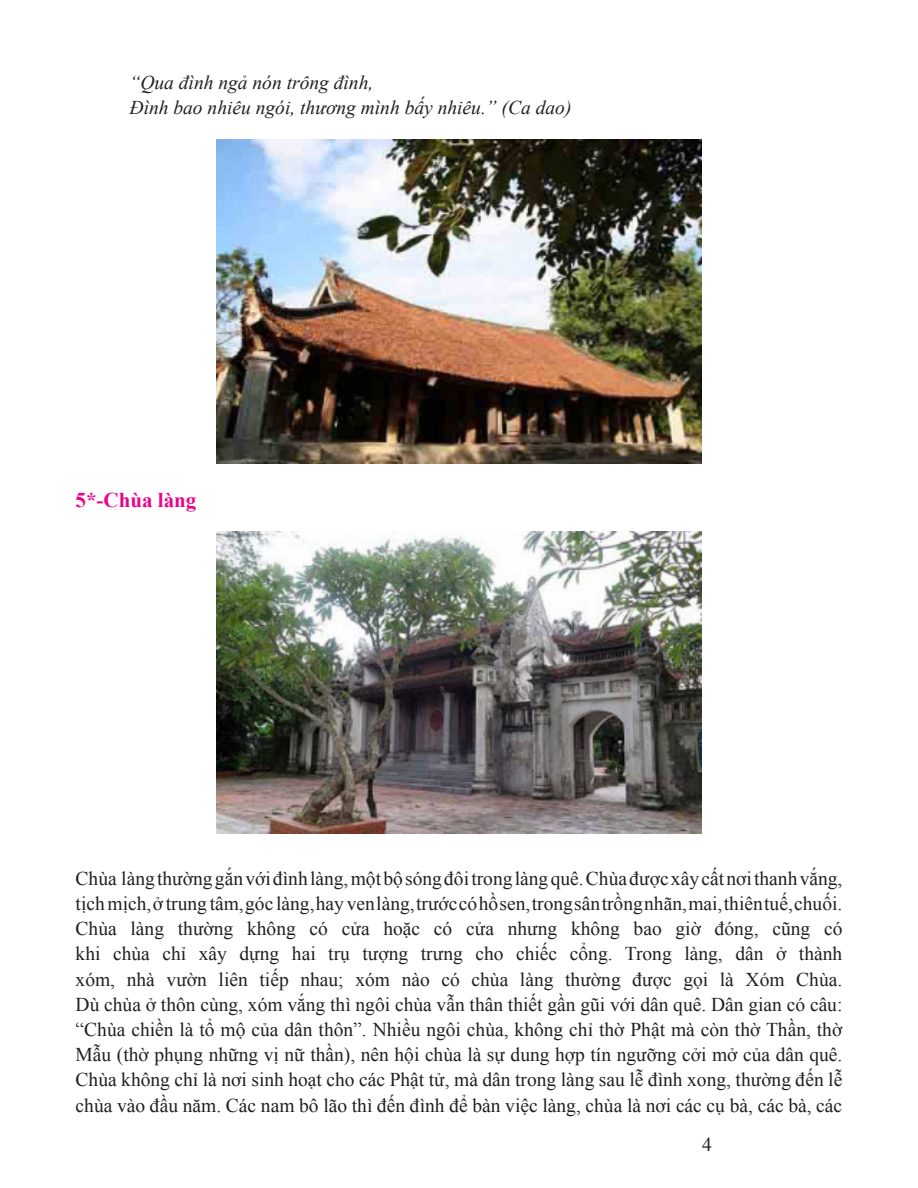
<style>
.page{position:relative;width:918px;height:1188px;background:#fff}
.page>*{position:absolute;margin:0;border:0;box-sizing:border-box;transform-origin:0 0}
.t1{font:700 21px "Times New Roman";color:#ed028c}
.t2{font:19.5px/25.2px "Times New Roman";color:#231f20;text-align:justify}
.t3{font:italic 19.5px/25.2px "Times New Roman";color:#231f20}
</style>
<div class="page">
<img style="left:216px;top:140px;width:486px;height:323px">
<img style="left:216px;top:531px;width:486px;height:302px">
<p class="t3" style="left:130px;top:70px;width:443px">“Qua đình ngả nón trông đình,<br>Đình bao nhiêu ngói, thương mình bấy nhiêu.” (Ca dao)</p>
<p class="t1" style="left:76px;top:485px;width:122px">5*-Chùa làng</p>
<p class="t2" style="left:76px;top:865px;width:768px">Chùa làng thường gắn với đình làng, một bộ sóng đôi trong làng quê. Chùa được xây cất nơi thanh vắng, tịch mịch, ở trung tâm, góc làng, hay ven làng, trước có hồ sen, trong sân trồng nhãn, mai, thiên tuế, chuối.<br>Chùa làng thường không có cửa hoặc có cửa nhưng không bao giờ đóng, cũng có khi chùa chỉ xây dựng hai trụ tượng trưng cho chiếc cổng. Trong làng, dân ở thành xóm, nhà vườn liên tiếp nhau; xóm nào có chùa làng thường được gọi là Xóm Chùa.<br>Dù chùa ở thôn cùng, xóm vắng thì ngôi chùa vẫn thân thiết gần gũi với dân quê. Dân gian có câu: “Chùa chiền là tổ mộ của dân thôn”. Nhiều ngôi chùa, không chỉ thờ Phật mà còn thờ Thần, thờ Mẫu (thờ phụng những vị nữ thần), nên hội chùa là sự dung hợp tín ngưỡng cởi mở của dân quê.<br>Chùa không chỉ là nơi sinh hoạt cho các Phật tử, mà dân trong làng sau lễ đình xong, thường đến lễ chùa vào đầu năm. Các nam bô lão thì đến đình để bàn việc làng, chùa là nơi các cụ bà, các bà, các</p>
<p class="t2" style="left:702px;top:1132px;width:11px">4</p>
</div>
